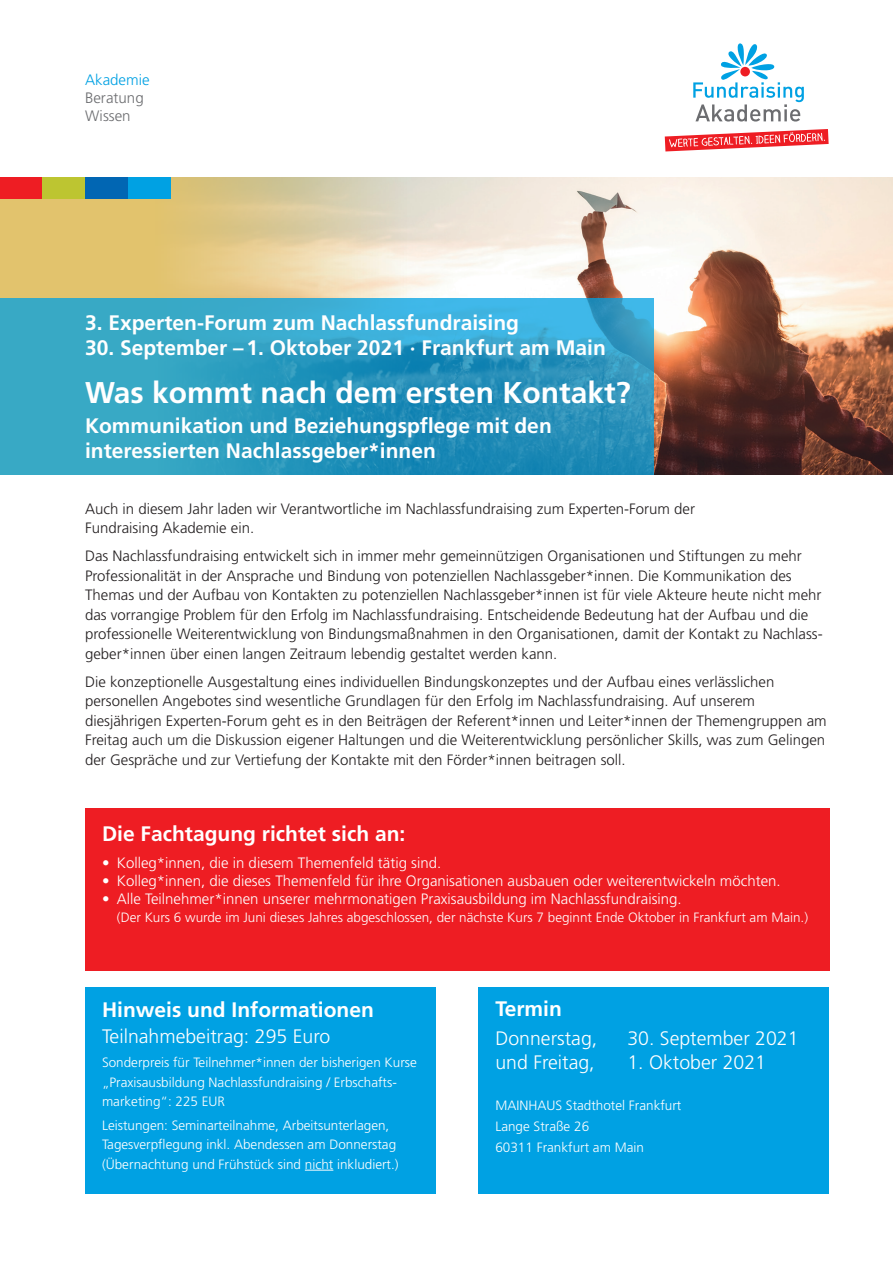
<style>
.page{position:relative;width:893px;height:1263px;background:#fff}
.page>*{position:absolute;margin:0;border:0;box-sizing:border-box;transform-origin:0 0}
.t1{font:700 30px "Frutiger";color:#fff}
.t2{font:700 21px/25.2px "Frutiger";color:#fff}
.t3{font:300 19.5px "Frutiger";color:#fff}
.t4{font:300 15.15px/18.1px "Frutiger";color:#6c6d70}
.t5{font:300 15.15px "Frutiger";color:#00a1e3}
.t6{font:300 15px/19.5px "Frutiger";color:#231f20}
.t7{font:300 15px "Frutiger";color:#fff}
.t8{font:300 13.5px/19.5px "Frutiger";color:#fff}
</style>
<div class="page">
<svg style="left:665px;top:129px;width:164px;height:22px"></svg>
<svg style="left:693px;top:43px;width:111px;height:79px"></svg>
<div style="left:0;top:177px;width:893px;height:298px;background:#e2c36d"></div>
<img style="left:151px;top:177px;width:742px;height:298px">
<svg style="left:0;top:298px;width:654px;height:177px;background:#2e9dc2"></svg>
<div style="left:85px;top:808px;width:744px;height:163px;background:#ee1d23"></div>
<div style="left:478px;top:987px;width:351px;height:207px;background:#00a1e3"></div>
<div style="left:85px;top:987px;width:351px;height:207px;background:#00a1e3"></div>
<svg style="left:305px;top:1170px;width:28px;height:1px"></svg>
<div style="left:128px;top:177px;width:42px;height:21px;background:#00a1e3"></div>
<div style="left:0;top:177px;width:43px;height:21px;background:#ee1d23"></div>
<div style="left:43px;top:177px;width:42px;height:21px;background:#bdc531"></div>
<div style="left:85px;top:177px;width:43px;height:21px;background:#0166b3"></div>
<p class="t5" style="left:85px;top:71px;width:66px">Akademie</p>
<p class="t4" style="left:85px;top:89px;width:60px">Beratung<br>Wissen</p>
<h2 class="t2" style="left:85px;top:310px;width:436px">3. Experten-Forum zum Nachlassfundraising</h2>
<h2 class="t2" style="left:85px;top:335px;width:522px">30. September –1. Oktober 2021 · Frankfurt am Main</h2>
<h1 class="t1" style="left:85px;top:375px;width:547px">Was kommt nach dem ersten Kontakt?</h1>
<h2 class="t2" style="left:85px;top:412px;width:468px">Kommunikation und Beziehungspflege mit den interessierten Nachlassgeber*innen</h2>
<p class="t6" style="left:85px;top:499px;width:612px">Auch in diesem Jahr laden wir Verantwortliche im Nachlassfundraising zum Experten-Forum der<br>Fundraising Akademie ein.</p>
<p class="t6" style="left:85px;top:546px;width:739px">Das Nachlassfundraising entwickelt sich in immer mehr gemeinnützigen Organisationen und Stiftungen zu mehr Professionalität in der Ansprache und Bindung von potenziellen Nachlassgeber*innen. Die Kommunikation des Themas und der Aufbau von Kontakten zu potenziellen Nachlassgeber*innen ist für viele Akteure heute nicht mehr das vorrangige Problem für den Erfolg im Nachlassfundraising. Entscheidende Bedeutung hat der Aufbau und die professionelle Weiterentwicklung von Bindungsmaßnahmen in den Organisationen, damit der Kontakt zu Nachlass&shy;geber*innen über einen langen Zeitraum lebendig gestaltet werden kann.</p>
<p class="t6" style="left:85px;top:672px;width:743px">Die konzeptionelle Ausgestaltung eines individuellen Bindungskonzeptes und der Aufbau eines verlässlichen personellen Angebotes sind wesentliche Grundlagen für den Erfolg im Nachlassfundraising. Auf unserem diesjährigen Experten-Forum geht es in den Beiträgen der Referent*innen und Leiter*innen der Themengruppen am Freitag auch um die Diskussion eigener Haltungen und die Weiterentwicklung persönlicher Skills, was zum Gelingen der Gespräche und zur Vertiefung der Kontakte mit den Förder*innen beitragen soll.</p>
<h2 class="t2" style="left:102px;top:821px;width:305px">Die Fachtagung richtet sich an:</h2>
<p class="t7" style="left:102px;top:854px;width:341px">• Kolleg*innen, die in diesem Themenfeld tätig sind.</p>
<p class="t7" style="left:102px;top:872px;width:680px">• Kolleg*innen, die dieses Themenfeld für ihre Organisationen ausbauen oder weiterentwickeln möchten.</p>
<p class="t7" style="left:102px;top:890px;width:581px">• Alle Teilnehmer*innen unserer mehrmonatigen Praxisausbildung im Nachlassfundraising.</p>
<p class="t8" style="left:117px;top:907px;width:693px">(Der Kurs 6 wurde im Juni dieses Jahres abgeschlossen, der nächste Kurs 7 beginnt Ende Oktober in Frankfurt am Main.)</p>
<h2 class="t2" style="left:102px;top:996px;width:273px">Hinweis und Informationen</h2>
<h3 class="t3" style="left:102px;top:1025px;width:230px">Teilnahmebeitrag: 295 Euro</h3>
<p class="t8" style="left:102px;top:1052px;width:316px">Sonderpreis für Teilnehmer*innen der bisherigen Kurse „Praxisausbildung Nachlassfundraising / Erbschafts&shy;marketing“: 225 EUR</p>
<p class="t8" style="left:102px;top:1115px;width:298px">Leistungen: Seminarteilnahme, Arbeitsunterlagen,<br>Tagesverpflegung inkl. Abendessen am Donnerstag (Übernachtung und Frühstück sind nicht inkludiert.)</p>
<h2 class="t2" style="left:495px;top:996px;width:68px">Termin</h2>
<h3 class="t3" style="left:495px;top:1027px;width:103px">Donnerstag,</h3>
<h3 class="t3" style="left:627px;top:1027px;width:173px">30. September 2021</h3>
<h3 class="t3" style="left:495px;top:1051px;width:101px">und Freitag,</h3>
<h3 class="t3" style="left:627px;top:1051px;width:140px">1. Oktober 2021</h3>
<p class="t8" style="left:495px;top:1095px;width:188px;line-height:20.7px">MAINHAUS Stadthotel Frankfurt<br>Lange Straße 26<br>60311 Frankfurt am Main</p>
</div>
